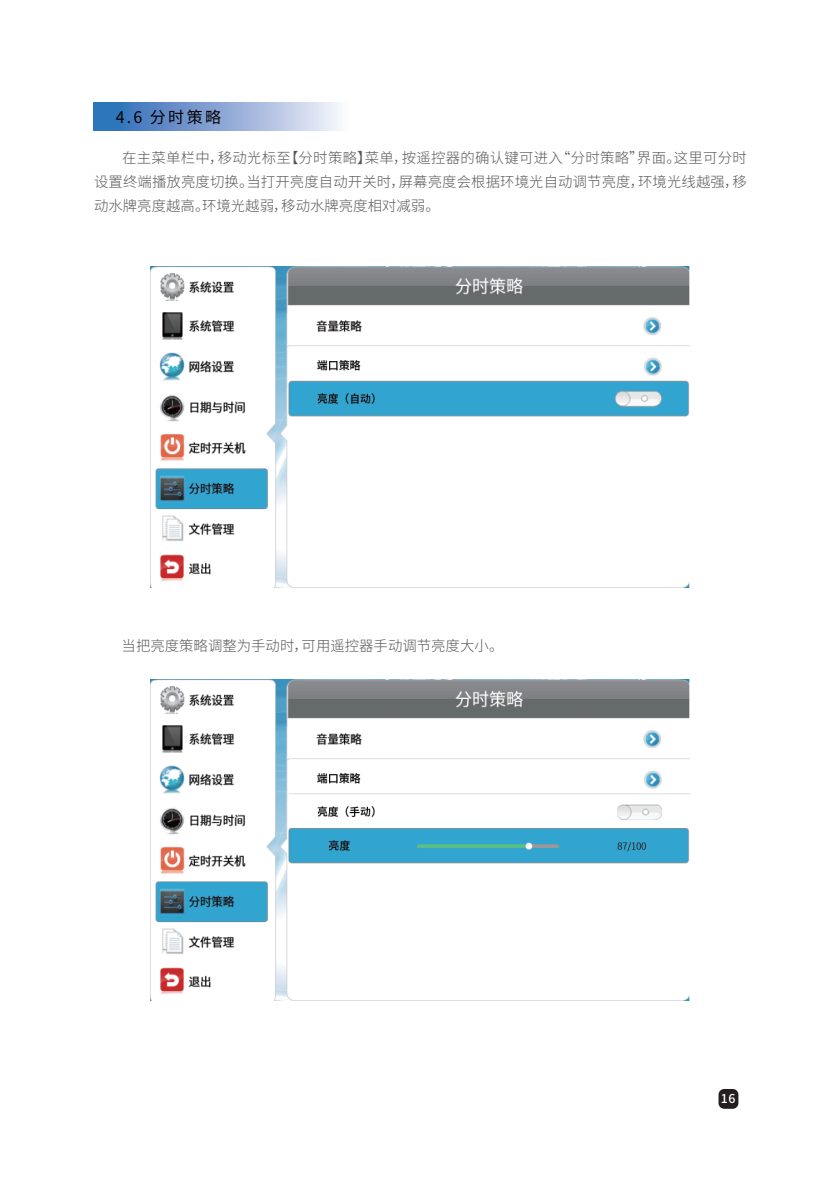
<style>
.page{position:relative;width:840px;height:1191px;background:#fff}
.page>*{position:absolute;margin:0;border:0;box-sizing:border-box;transform-origin:0 0}
.t1{font:16px "Source Han Sans CN";color:#000}
.t2{font:300 14.4px/24px "Source Han Sans CN";color:#57585a;text-align:justify}
.t3{font:500 12.2px "Source Han Sans CN";color:#fff}
</style>
<div class="page">
<img style="left:151px;top:267px;width:538px;height:320px">
<div style="left:94px;top:102px;width:253px;height:28px;background:linear-gradient(to right,#2265b4,#f7f1f9)"></div>
<img style="left:151px;top:679px;width:538px;height:321px">
<div style="left:718px;top:1089px;width:20px;height:19px;background:#231f20;border-radius:6px"></div>
<p class="t1" style="left:116px;top:108px;width:107px">4.6 分时策略</p>
<p class="t2" style="left:94px;top:146px;width:654px;text-indent:28px">在主菜单栏中，移动光标至【分时策略】菜单，按遥控器的确认键可进入“分时策略”界面。这里可分时设置终端播放亮度切换。当打开亮度自动开关时，屏幕亮度会根据环境光自动调节亮度，环境光线越强，移动水牌亮度越高。环境光越弱，移动水牌亮度相对减弱。</p>
<p class="t2" style="left:122px;top:633px;width:383px">当把亮度策略调整为手动时，可用遥控器手动调节亮度大小。</p>
<p class="t3" style="left:720px;top:1091px;width:16px">16</p>
</div>
